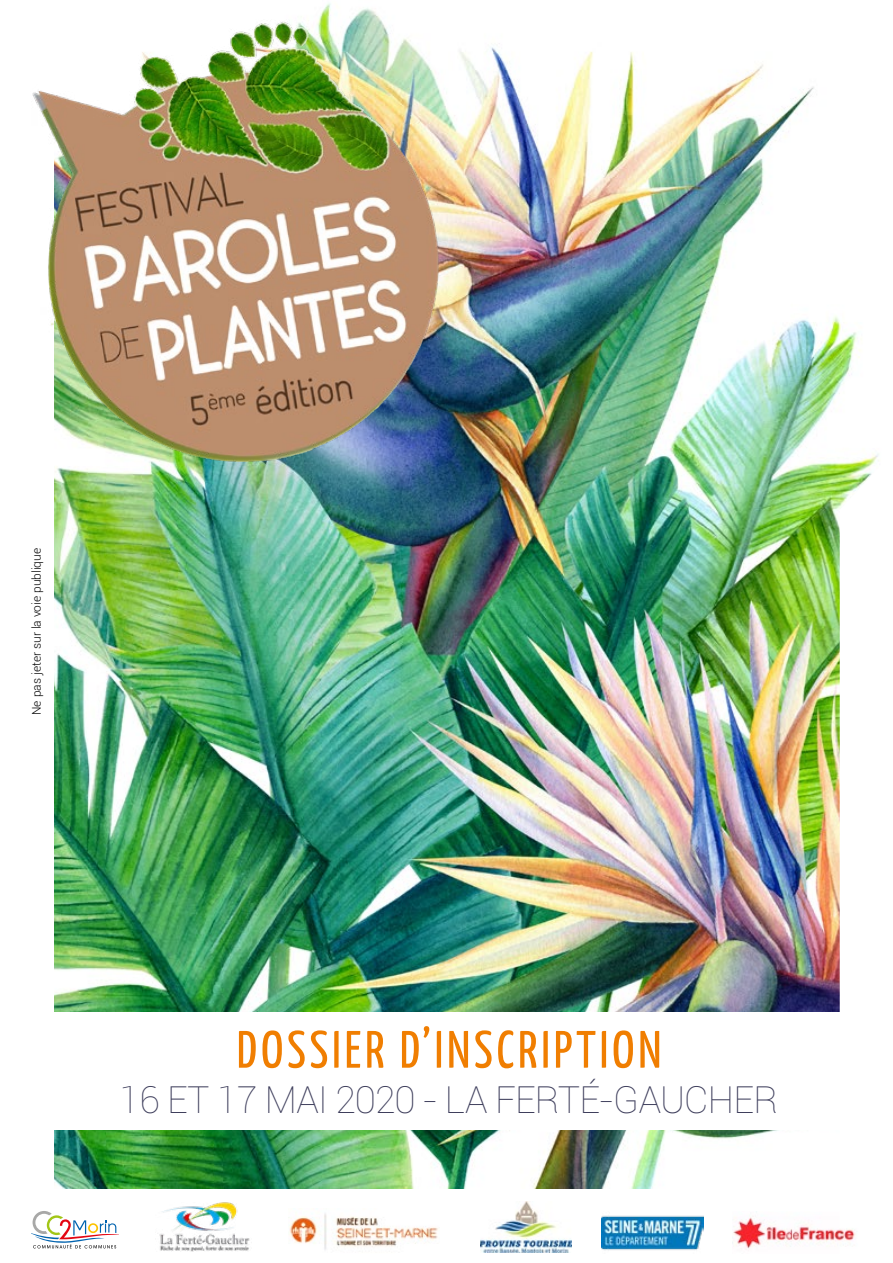
<style>
.page{position:relative;width:893px;height:1263px;background:#fff}
.page>*{position:absolute;margin:0;border:0;box-sizing:border-box;transform-origin:0 0}
.t1{font:52.5px "Yanone Kaffeesatz";letter-spacing:.07em;color:#f07e01}
.t2{font:100 37.5px "Roboto";letter-spacing:-.02em;color:#3d3d5b}
.t3{font:300 12px "Roboto";color:#000}
</style>
<div class="page">
<img style="left:54px;top:3px;width:806px;height:1185px">
<img style="left:32px;top:19px;width:442px;height:461px">
<div style="left:0;top:1012px;width:893px;height:118px;background:#fff"></div>
<svg style="left:840px;top:452px;width:39px;height:736px"></svg>
<svg style="left:32px;top:1211px;width:87px;height:37px"></svg>
<img style="left:601px;top:1215px;width:102px;height:36px">
<img style="left:480px;top:1201px;width:92px;height:51px">
<img style="left:159px;top:1202px;width:91px;height:49px">
<img style="left:289px;top:1213px;width:150px;height:37px">
<img style="left:733px;top:1217px;width:123px;height:32px">
<p class="t3" style="left:28px;top:715px;width:169px;rotate:-90deg">Ne pas jeter sur la voie publique</p>
<h1 class="t1" style="left:237px;top:1017px;width:426px">DOSSIER D’INSCRIPTION</h1>
<p class="t2" style="left:120px;top:1073px;width:660px">16 ET 17 MAI 2020 - LA FERTÉ-GAUCHER</p>
</div>
